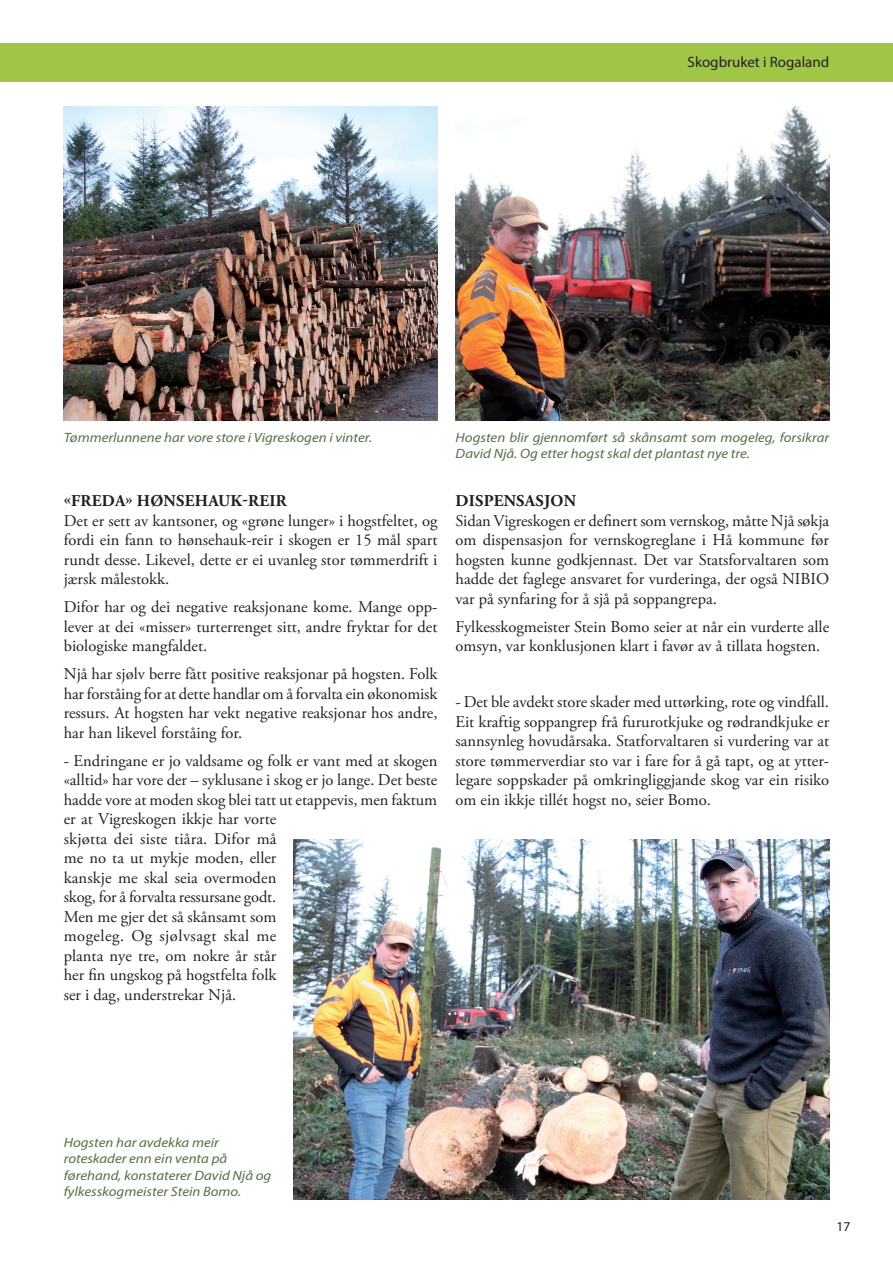
<style>
.page{position:relative;width:893px;height:1263px;background:#fff}
.page>*{position:absolute;margin:0;border:0;box-sizing:border-box;transform-origin:0 0}
.t1{font:16.5px/19.5px "Adobe Garamond Pro";color:#231f20;text-align:justify}
.t2{font:700 16.5px "Adobe Garamond Pro";letter-spacing:.015em;color:#231f20}
.t3{font:15px "Myriad Pro";color:#231f20}
.t4{font:italic 13.5px/16.2px "Myriad Pro";color:#507440;scale:1.1 1}
.t5{font:13.5px "Myriad Pro";color:#231f20}
</style>
<div class="page">
<div style="left:0;top:43px;width:893px;height:38px;background:#a0c646"></div>
<img style="left:64px;top:106px;width:373px;height:315px">
<img style="left:456px;top:106px;width:373px;height:315px">
<img style="left:293px;top:840px;width:536px;height:359px">
<p class="t3" style="left:688px;top:53px;width:143px">Skogbruket i Rogaland</p>
<p class="t4" style="left:64px;top:429px;width:282px">Tømmerlunnene har vore store i Vigreskogen i vinter.</p>
<p class="t4" style="left:456px;top:429px;width:341px">Hogsten blir gjennomført så skånsamt som mogeleg, forsikrar<br>David Njå. Og etter hogst skal det plantast nye tre.</p>
<p class="t2" style="left:64px;top:491px;width:224px">«FREDA» HØNSEHAUK-REIR</p>
<p class="t1" style="left:64px;top:511px;width:375px">Det er sett av kantsoner, og «grøne lunger» i hogstfeltet, og fordi ein fann to hønsehauk-reir i skogen er 15 mål spart rundt desse. Likevel, dette er ei uvanleg stor tømmerdrift i jærsk målestokk.</p>
<p class="t1" style="left:64px;top:598px;width:375px">Difor har og dei negative reaksjonane kome. Mange opp&shy;lever at dei «misser» turterrenget sitt, andre fryktar for det biologiske mangfaldet.</p>
<p class="t1" style="left:64px;top:665px;width:375px">Njå har sjølv berre fått positive reaksjonar på hogsten. Folk har forståing for at dette handlar om å forvalta ein økonomisk ressurs. At hogsten har vekt negative reaksjonar hos andre, har han likevel forståing for.</p>
<p class="t1" style="left:64px;top:751px;width:375px;text-align:left">- Endringane er jo valdsame og folk er vant med at skogen «alltid» har vore der – syklusane i skog er jo lange. Det beste hadde vore at moden skog blei tatt ut etappevis, men faktum er at Vigreskogen ikkje har vorte<br>skjøtta dei siste tiåra. Difor må<br>me no ta ut mykje moden, eller<br>kanskje me skal seia overmoden<br>skog, for å forvalta ressursane godt.<br>Men me gjer det så skånsamt som<br>mogeleg. Og sjølvsagt skal me<br>planta nye tre, om nokre år står<br>her fin ungskog på hogstfelta folk<br>ser i dag, understrekar Njå.</p>
<p class="t2" style="left:456px;top:491px;width:122px">DISPENSASJON</p>
<p class="t1" style="left:455px;top:511px;width:375px">Sidan Vigreskogen er definert som vernskog, måtte Njå søkja om dispensasjon for vernskogreglane i Hå kommune før hogsten kunne godkjennast. Det var Statsforvaltaren som hadde det faglege ansvaret for vurderinga, der også NIBIO var på synfaring for å sjå på soppangrepa.</p>
<p class="t1" style="left:455px;top:617px;width:375px">Fylkesskogmeister Stein Bomo seier at når ein vurderte alle omsyn, var konklusjonen klart i favør av å tillata hogsten.</p>
<p class="t1" style="left:455px;top:693px;width:375px">- Det ble avdekt store skader med uttørking, rote og vindfall.<br>Eit kraftig soppangrep frå fururotkjuke og rødrandkjuke er sannsynleg hovudårsaka. Statforvaltaren si vurdering var at store tømmerverdiar sto var i fare for å gå tapt, og at ytter&shy;legare soppskader på omkringliggjande skog var ein risiko om ein ikkje tillét hogst no, seier Bomo.</p>
<p class="t4" style="left:64px;top:1134px;width:190px">Hogsten har avdekka meir roteskader enn ein venta på førehand, konstaterer David Njå og fylkesskogmeister Stein Bomo.</p>
<p class="t5" style="left:837px;top:1218px;width:15px">17</p>
</div>
